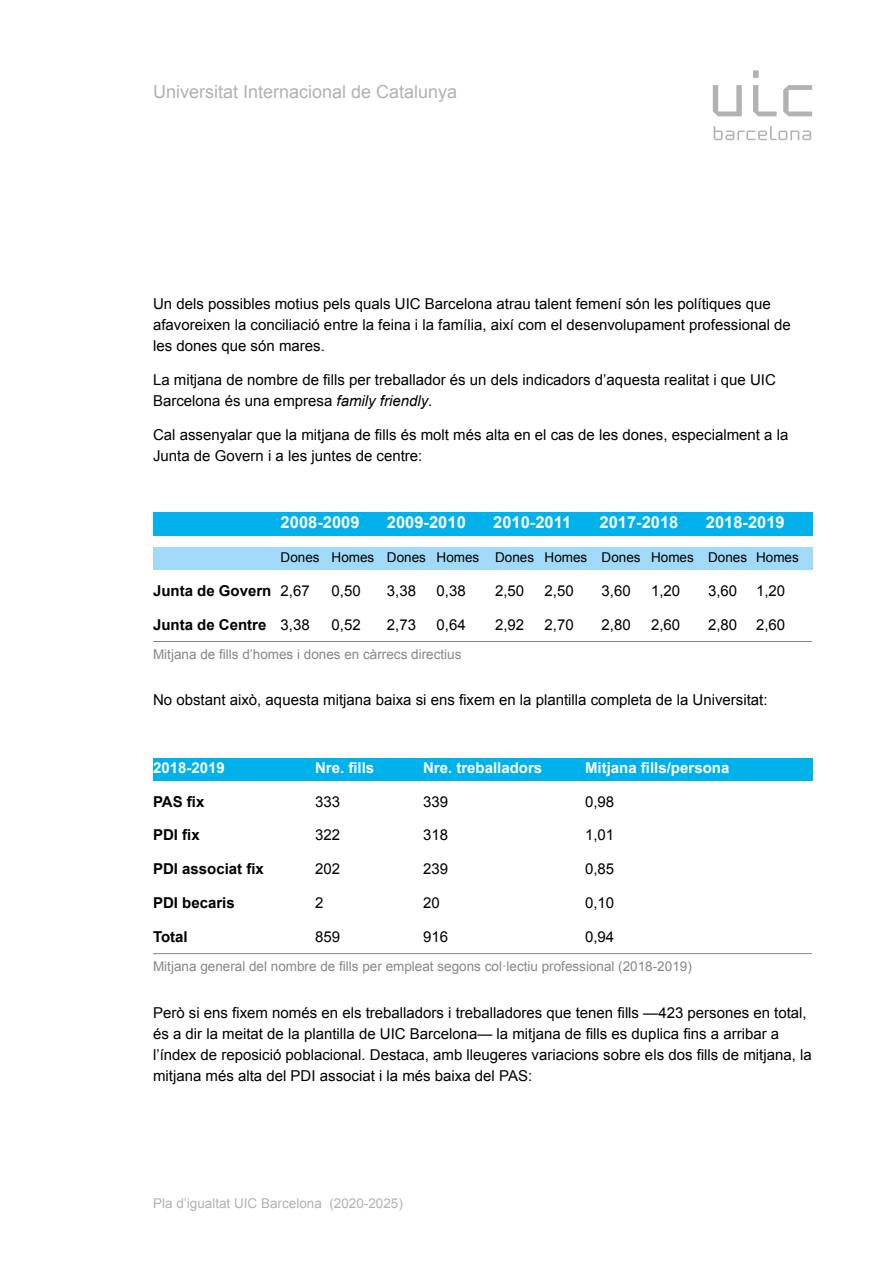
<style>
.page{position:relative;width:893px;height:1263px;background:#fff}
.page>*{position:absolute;margin:0;border:0;box-sizing:border-box;transform-origin:0 0}
.t1{font:18px "Arial";color:#b3b2b2}
.t2{font:700 16.5px "Arial";color:#fff}
.t3{font:15px/21px "Arial";color:#000}
.t4{font:700 15px "Arial";color:#000}
.t5{font:700 15px "Arial";color:#fff}
.t6{font:13.5px "Arial";color:#878787}
.t7{font:13.5px "Arial";color:#000}
.t8{font:13.5px "Arial";color:#b3b2b2}
.s1{font-style:italic}
.s2{font-weight:400}
</style>
<div class="page">
<svg style="left:713px;top:71px;width:99px;height:69px"></svg>
<div style="left:153px;top:512px;width:659px;height:24px;background:#00b1eb"></div>
<div style="left:153px;top:547px;width:659px;height:22px;background:#a1daf8"></div>
<hr style="left:153px;top:641px;width:659px;height:1px;background:#878787">
<div style="left:153px;top:758px;width:659px;height:22px;background:#00b1eb"></div>
<hr style="left:153px;top:953px;width:659px;height:1px;background:#878787">
<p class="t1" style="left:153px;top:80px;width:306px">Universitat Internacional de Catalunya</p>
<p class="t3" style="left:153px;top:294px;width:639px">Un dels possibles motius pels quals UIC Barcelona atrau talent femení són les polítiques que afavoreixen la conciliació entre la feina i la família, així com el desenvolupament professional de les dones que són mares.</p>
<p class="t3" style="left:153px;top:369px;width:624px">La mitjana de nombre de fills per treballador és un dels indicadors d’aquesta realitat i que UIC<br>Barcelona és una empresa <span class="s1">family friendly</span>.</p>
<p class="t3" style="left:153px;top:424px;width:637px">Cal assenyalar que la mitjana de fills és molt més alta en el cas de les dones, especialment a la<br>Junta de Govern i a les juntes de centre:</p>
<p class="t2" style="left:281px;top:512px;width:80px">2008-2009</p>
<p class="t2" style="left:387px;top:512px;width:80px">2009-2010</p>
<p class="t2" style="left:493px;top:512px;width:79px">2010-2011</p>
<p class="t2" style="left:600px;top:512px;width:80px">2017-2018</p>
<p class="t2" style="left:706px;top:512px;width:80px">2018-2019</p>
<p class="t7" style="left:281px;top:548px;width:520px">Dones Homes Dones Homes Dones Homes Dones Homes Dones Homes</p>
<p class="t4" style="left:153px;top:581px;width:158px">Junta de Govern <span class="s2">2,67</span></p>
<p class="t3" style="left:332px;top:580px;width:31px">0,50</p>
<p class="t3" style="left:387px;top:580px;width:31px">3,38</p>
<p class="t3" style="left:437px;top:580px;width:31px">0,38</p>
<p class="t3" style="left:495px;top:580px;width:31px">2,50</p>
<p class="t3" style="left:545px;top:580px;width:31px">2,50</p>
<p class="t3" style="left:602px;top:580px;width:31px">3,60</p>
<p class="t3" style="left:651px;top:580px;width:31px">1,20</p>
<p class="t3" style="left:708px;top:580px;width:31px">3,60</p>
<p class="t3" style="left:756px;top:580px;width:31px">1,20</p>
<p class="t4" style="left:153px;top:614px;width:158px">Junta de Centre <span class="s2">3,38</span></p>
<p class="t3" style="left:332px;top:614px;width:31px">0,52</p>
<p class="t3" style="left:387px;top:614px;width:31px">2,73</p>
<p class="t3" style="left:437px;top:614px;width:31px">0,64</p>
<p class="t3" style="left:495px;top:614px;width:31px">2,92</p>
<p class="t3" style="left:545px;top:614px;width:31px">2,70</p>
<p class="t3" style="left:602px;top:614px;width:31px">2,80</p>
<p class="t3" style="left:651px;top:614px;width:31px">2,60</p>
<p class="t3" style="left:708px;top:614px;width:31px">2,80</p>
<p class="t3" style="left:756px;top:614px;width:31px">2,60</p>
<p class="t6" style="left:153px;top:645px;width:310px">Mitjana de fills d’homes i dones en càrrecs directius</p>
<p class="t3" style="left:153px;top:690px;width:616px">No obstant això, aquesta mitjana baixa si ens fixem en la plantilla completa de la Universitat:</p>
<p class="t5" style="left:153px;top:758px;width:73px">2018-2019</p>
<p class="t5" style="left:315px;top:758px;width:61px">Nre. fills</p>
<p class="t5" style="left:423px;top:758px;width:121px">Nre. treballadors</p>
<p class="t5" style="left:585px;top:758px;width:146px">Mitjana fills/persona</p>
<p class="t4" style="left:153px;top:791px;width:53px">PAS fix</p>
<p class="t3" style="left:315px;top:791px;width:27px">333</p>
<p class="t3" style="left:423px;top:791px;width:27px">339</p>
<p class="t3" style="left:585px;top:791px;width:31px">0,98</p>
<p class="t4" style="left:153px;top:825px;width:48px">PDI fix</p>
<p class="t3" style="left:315px;top:825px;width:27px">322</p>
<p class="t3" style="left:423px;top:825px;width:27px">318</p>
<p class="t3" style="left:585px;top:825px;width:31px">1,01</p>
<p class="t4" style="left:153px;top:859px;width:112px">PDI associat fix</p>
<p class="t3" style="left:315px;top:858px;width:27px">202</p>
<p class="t3" style="left:423px;top:858px;width:27px">239</p>
<p class="t3" style="left:585px;top:858px;width:31px">0,85</p>
<p class="t4" style="left:153px;top:893px;width:83px">PDI becaris</p>
<p class="t3" style="left:315px;top:892px;width:10px">2</p>
<p class="t3" style="left:423px;top:892px;width:18px">20</p>
<p class="t3" style="left:585px;top:892px;width:31px">0,10</p>
<p class="t4" style="left:153px;top:926px;width:36px">Total</p>
<p class="t3" style="left:315px;top:926px;width:27px">859</p>
<p class="t3" style="left:423px;top:926px;width:27px">916</p>
<p class="t3" style="left:585px;top:926px;width:31px">0,94</p>
<p class="t6" style="left:153px;top:957px;width:540px">Mitjana general del nombre de fills per empleat segons col·lectiu professional (2018-2019)</p>
<p class="t3" style="left:153px;top:1002px;width:660px">Però si ens fixem només en els treballadors i treballadores que tenen fills —423 persones en total, és a dir la meitat de la plantilla de UIC Barcelona— la mitjana de fills es duplica fins a arribar a l’índex de reposició poblacional. Destaca, amb lleugeres variacions sobre els dos fills de mitjana, la mitjana més alta del PDI associat i la més baixa del PAS:</p>
<p class="t8" style="left:153px;top:1194px;width:251px">Pla d’igualtat UIC Barcelona (2020-2025)</p>
</div>
